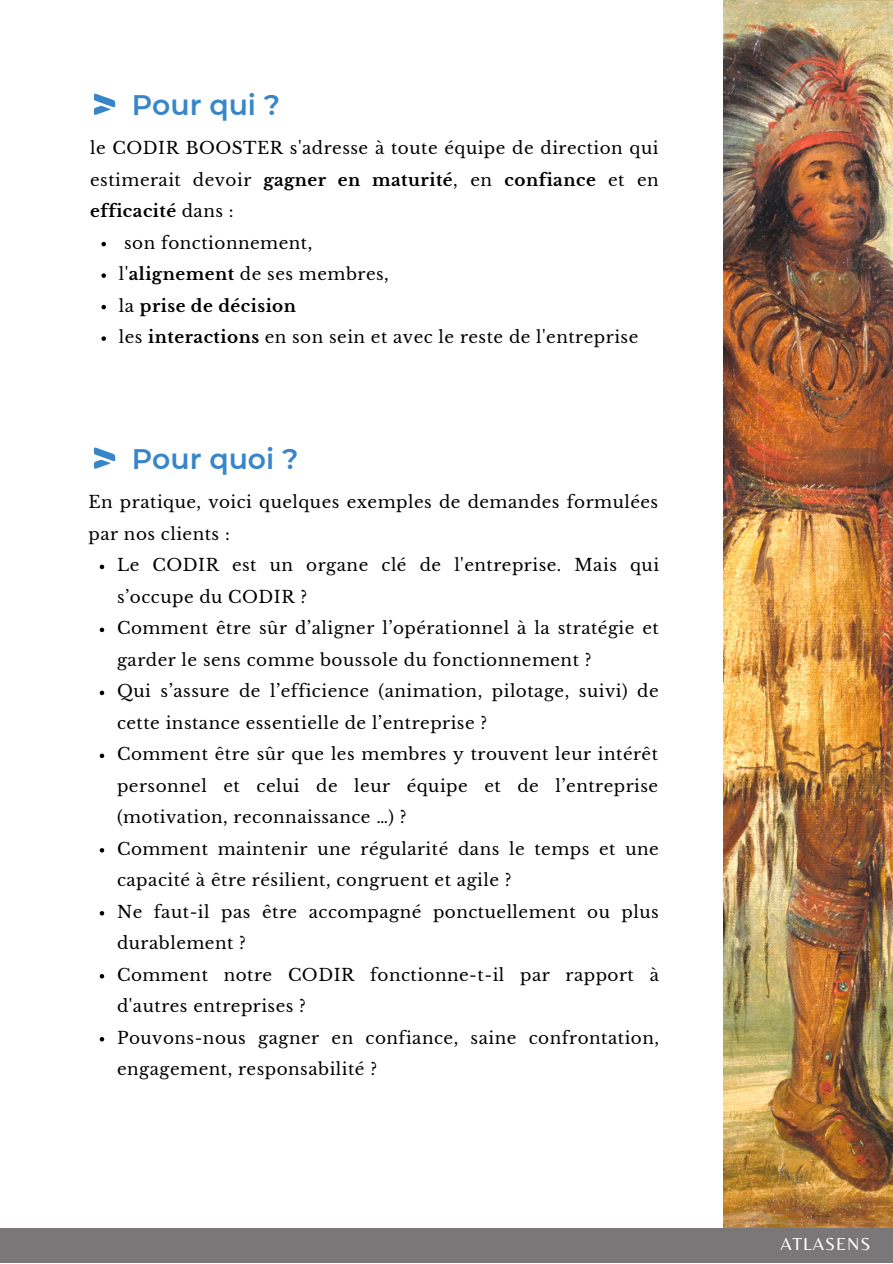
<style>
.page{position:relative;width:893px;height:1264px;background:#fff}
.page>*{position:absolute;margin:0;border:0;box-sizing:border-box;transform-origin:0 0}
.t1{font:600 28.2px "Montserrat";color:#3786ca}
.t2{font:18px "Belleza";letter-spacing:.05em;color:#fff}
.t3{font:16.8px/31.5px "Libre Baskerville";letter-spacing:.03em;color:#000}
.s1{font-weight:700}
</style>
<div class="page">
<img style="left:723px;top:0;width:169px;height:1227px">
<svg style="left:94px;top:94px;width:21px;height:21px"></svg>
<svg style="left:94px;top:447px;width:21px;height:22px"></svg>
<svg style="left:101px;top:242px;width:5px;height:4px"></svg>
<svg style="left:101px;top:273px;width:5px;height:5px"></svg>
<svg style="left:101px;top:305px;width:5px;height:4px"></svg>
<svg style="left:101px;top:336px;width:5px;height:5px"></svg>
<div style="left:0;top:1227px;width:892px;height:35px;background:#7b7778"></div>
<svg style="left:100px;top:564px;width:4px;height:5px"></svg>
<svg style="left:100px;top:627px;width:4px;height:5px"></svg>
<svg style="left:100px;top:690px;width:4px;height:5px"></svg>
<svg style="left:100px;top:753px;width:4px;height:5px"></svg>
<svg style="left:100px;top:848px;width:4px;height:4px"></svg>
<svg style="left:100px;top:911px;width:4px;height:4px"></svg>
<svg style="left:100px;top:974px;width:4px;height:4px"></svg>
<svg style="left:100px;top:1037px;width:4px;height:4px"></svg>
<h1 class="t1" style="left:132px;top:87px;width:150px">Pour qui ?</h1>
<p class="t3" style="left:90px;top:132px;width:570px;text-align:justify">le CODIR BOOSTER s'adresse à toute équipe de direction qui estimerait devoir <span class="s1">gagner en maturité</span>, en <span class="s1">confiance</span> et en <span class="s1">efficacité</span> dans :</p>
<p class="t3" style="left:119px;top:227px;width:521px;text-indent:5px">son fonctionnement,<br>l'<span class="s1">alignement</span> de ses membres,<br>la <span class="s1">prise de décision<br></span>les <span class="s1">interactions</span> en son sein et avec le reste de l'entreprise</p>
<h1 class="t1" style="left:132px;top:441px;width:168px">Pour quoi ?</h1>
<p class="t3" style="left:88px;top:487px;width:571px">En pratique, voici quelques exemples de demandes formulées par nos clients :</p>
<p class="t3" style="left:117px;top:550px;width:543px">Le CODIR est un organe clé de l'entreprise. Mais qui s’occupe du CODIR ?<br>Comment être sûr d’aligner l’opérationnel à la stratégie et garder le sens comme boussole du fonctionnement ?<br>Qui s’assure de l’efficience (animation, pilotage, suivi) de cette instance essentielle de l’entreprise ?<br>Comment être sûr que les membres y trouvent leur intérêt personnel et celui de leur équipe et de l’entreprise (motivation, reconnaissance …) ?<br>Comment maintenir une régularité dans le temps et une capacité à être résilient, congruent et agile ?<br>Ne faut-il pas être accompagné ponctuellement ou plus durablement ?<br>Comment notre CODIR fonctionne-t-il par rapport à d'autres entreprises ?<br>Pouvons-nous gagner en confiance, saine confrontation, engagement, responsabilité ?</p>
<p class="t2" style="left:780px;top:1233px;width:91px">ATLASENS</p>
</div>
